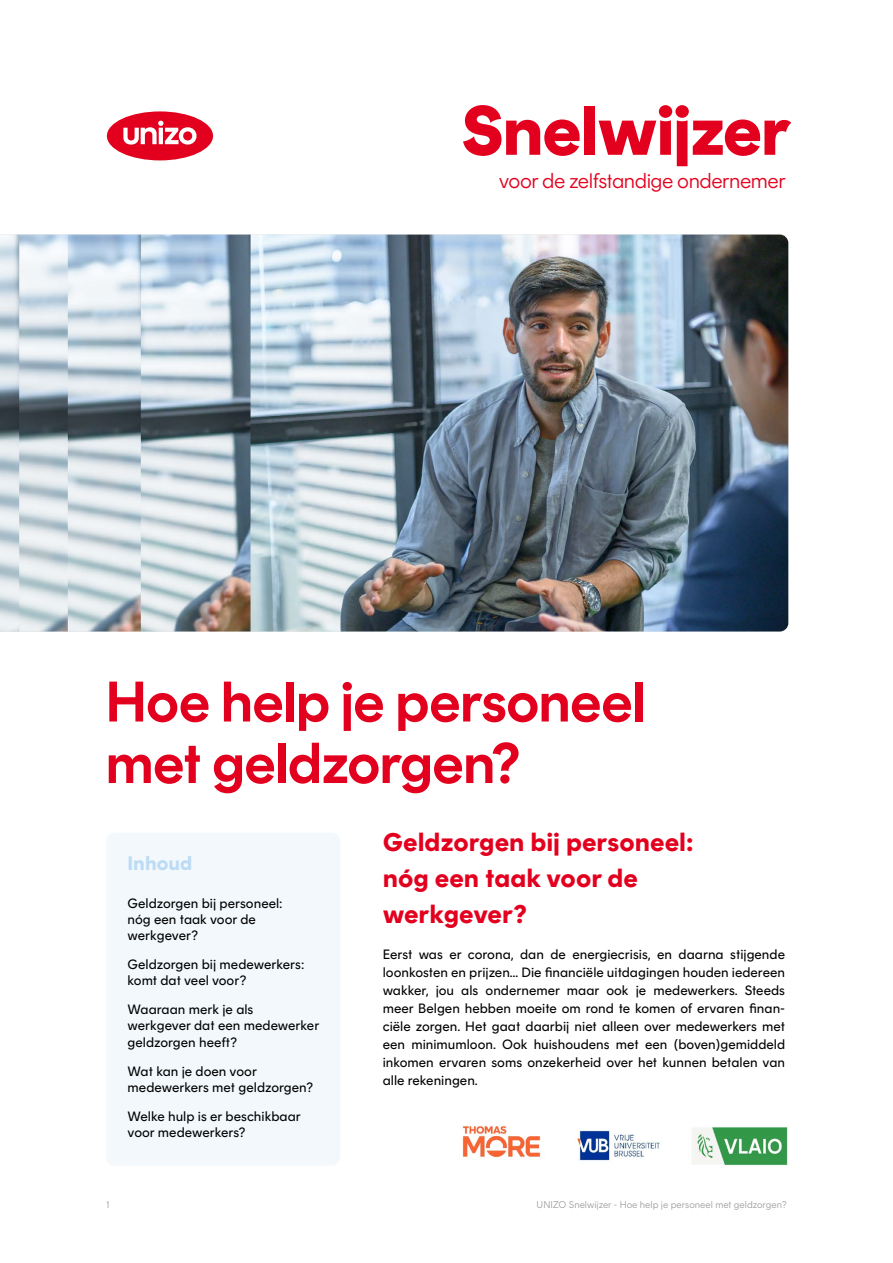
<style>
.page{position:relative;width:893px;height:1263px;background:#fff}
.page>*{position:absolute;margin:0;border:0;box-sizing:border-box;transform-origin:0 0}
.t1{font:800 69.45px "Rund Display";letter-spacing:.01em;color:#e3001e}
.t2{font:600 57px/61.5px "Rund Display";letter-spacing:.01em;color:#e3001e}
.t3{font:800 25.5px/36px "Rund Text";color:#e3001e}
.t4{font:300 21px "Rund Display";letter-spacing:.005em;color:#e3001e}
.t5{font:800 19.5px "Rund Text";color:#bcdbf4}
.t6{font:13.5px/18px "Rund Text";color:#000}
.t7{font:300 9.75px "Rund Text";color:#9c9c9d}
</style>
<div class="page">
<div style="left:107px;top:111px;width:106px;height:49px;background:#e3001e;border-radius:50%"></div>
<svg style="left:123px;top:121px;width:74px;height:24px"></svg>
<div style="left:106px;top:833px;width:234px;height:333px;background:#f2f8fc;border-radius:9px"></div>
<img style="left:0;top:235px;width:788px;height:396px">
<img style="left:462px;top:1125px;width:79px;height:33px">
<img style="left:577px;top:1130px;width:83px;height:31px">
<img style="left:692px;top:1127px;width:96px;height:39px">
<h1 class="t1" style="left:462px;top:90px;width:329px">Snelwijzer</h1>
<h3 class="t4" style="left:499px;top:169px;width:288px">voor de zelfstandige ondernemer</h3>
<h2 class="t2" style="left:106px;top:671px;width:540px">Hoe help je personeel met geldzorgen?</h2>
<h3 class="t5" style="left:128px;top:852px;width:66px">Inhoud</h3>
<p class="t6" style="left:128px;top:895px;width:157px;line-height:16.2px">Geldzorgen bij personeel: nóg een taak voor de werkgever?</p>
<p class="t6" style="left:128px;top:956px;width:178px;line-height:16.2px">Geldzorgen bij medewerkers: komt dat veel voor?</p>
<p class="t6" style="left:128px;top:1001px;width:193px;line-height:16.2px">Waaraan merk je als werkgever dat een medewerker geldzorgen heeft?</p>
<p class="t6" style="left:128px;top:1063px;width:187px;line-height:16.2px">Wat kan je doen voor medewerkers met geldzorgen?</p>
<p class="t6" style="left:128px;top:1108px;width:175px;line-height:16.2px">Welke hulp is er beschikbaar voor medewerkers?</p>
<h3 class="t3" style="left:383px;top:824px;width:312px">Geldzorgen bij personeel: nóg een taak voor de werkgever?</h3>
<p class="t6" style="left:383px;top:945px;width:404px;text-align:justify">Eerst was er corona, dan de energiecrisis, en daarna stijgende loonkosten en prijzen… Die financiële uitdagingen houden iedereen wakker, jou als ondernemer maar ook je medewerkers. Steeds meer Belgen hebben moeite om rond te komen of ervaren finan&shy;ciële zorgen. Het gaat daarbij niet alleen over medewerkers met een minimumloon. Ook huishoudens met een (boven)gemiddeld inkomen ervaren soms onzekerheid over het kunnen betalen van alle rekeningen.</p>
<p class="t7" style="left:106px;top:1199px;width:5px">1</p>
<p class="t7" style="left:537px;top:1199px;width:252px">UNIZO Snelwijzer - Hoe help je personeel met geldzorgen?</p>
</div>
